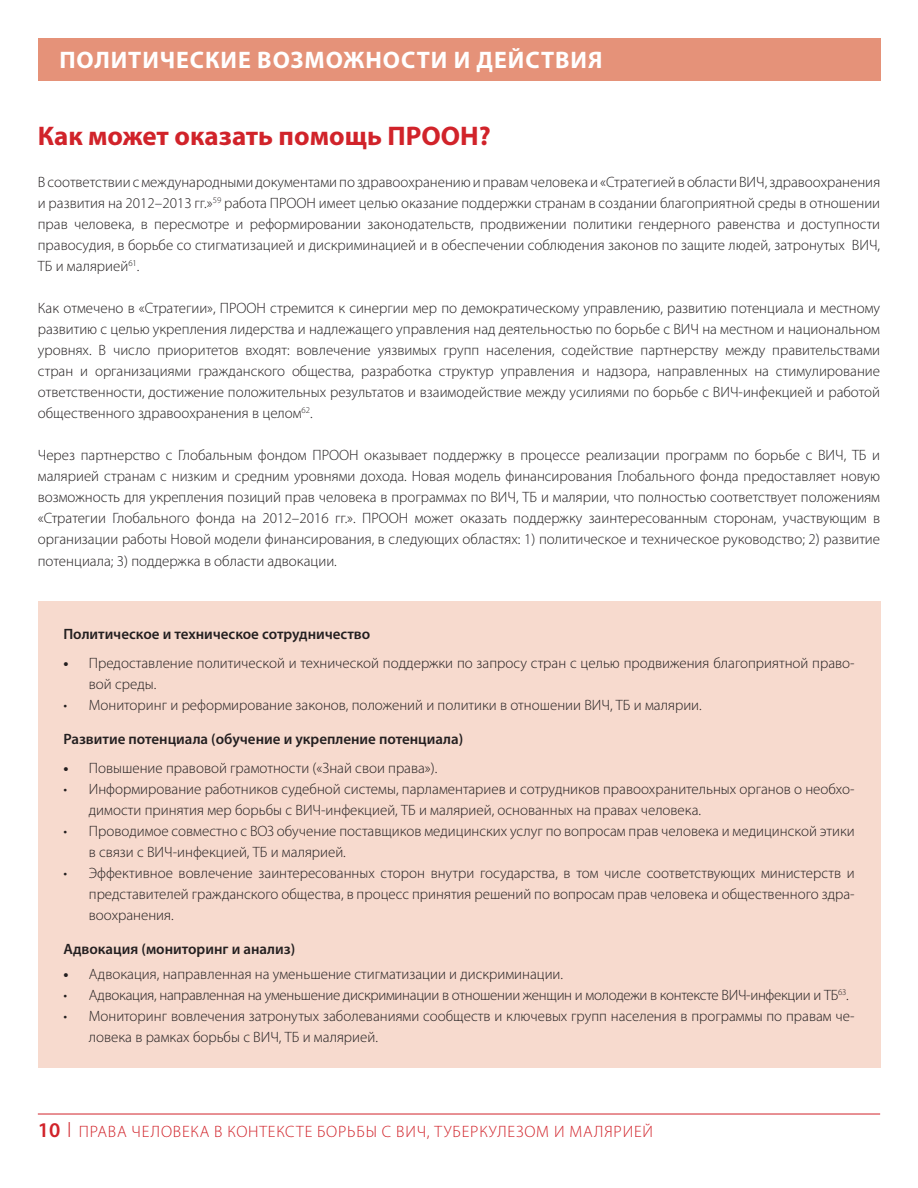
<style>
.page{position:relative;width:918px;height:1188px;background:#fff}
.page>*{position:absolute;margin:0;border:0;box-sizing:border-box;transform-origin:0 0}
.t1{font:700 27px "Myriad Pro";color:#d1232a}
.t2{font:700 24px "Myriad Pro";letter-spacing:.04em;color:#fff}
.t3{font:300 16.5px "Myriad Pro";letter-spacing:.05em;color:#d1232a}
.t4{font:300 15px/21px "Myriad Pro";color:#231f20;text-align:justify}
.t5{font:600 15px "Myriad Pro";color:#231f20}
.t6{font:300 15px "Myriad Pro";letter-spacing:-.02em;color:#231f20}
.s1{font-weight:700}
.s2{font-weight:600;font-size:21px}
.s3{font-size:21px}
</style>
<div class="page">
<hr style="left:38px;top:1114px;width:842px;height:1px;background:#d1232a">
<div style="left:38px;top:38px;width:842px;height:42px;background:#e59279"></div>
<div style="left:38px;top:602px;width:842px;height:466px;background:#f7dace"></div>
<h2 class="t2" style="left:59px;top:51px;width:545px">ПОЛИТИЧЕСКИЕ ВОЗМОЖНОСТИ И ДЕЙСТВИЯ</h2>
<h1 class="t1" style="left:38px;top:126px;width:454px">Как может оказать помощь ПРООН?</h1>
<p class="t4" style="left:38px;top:173px;width:844px">В соответствии с международными документами по здравоохранению и правам человека и «Стратегией в области ВИЧ, здравоохранения и развития на 2012–2013 гг.»<sup>59</sup> работа ПРООН имеет целью оказание поддержки странам в создании благоприятной среды в отношении прав человека, в пересмотре и реформировании законодательств, продвижении политики гендерного равенства и доступности правосудия, в борьбе со стигматизацией и дискриминацией и в обеспечении соблюдения законов по защите людей, затронутых ВИЧ, ТБ и малярией<sup>61</sup>.</p>
<p class="t4" style="left:38px;top:299px;width:844px">Как отмечено в «Стратегии», ПРООН стремится к синергии мер по демократическому управлению, развитию потенциала и местному развитию с целью укрепления лидерства и надлежащего управления над деятельностью по борьбе с ВИЧ на местном и национальном уровнях. В число приоритетов входят: вовлечение уязвимых групп населения, содействие партнерству между правительствами стран и организациями гражданского общества, разработка структур управления и надзора, направленных на стимулирование ответственности, достижение положительных результатов и взаимодействие между усилиями по борьбе с ВИЧ-инфекцией и работой общественного здравоохранения в целом<sup>62</sup>.</p>
<p class="t4" style="left:38px;top:446px;width:844px">Через партнерство с Глобальным фондом ПРООН оказывает поддержку в процессе реализации программ по борьбе с ВИЧ, ТБ и малярией странам с низким и средним уровнями дохода. Новая модель финансирования Глобального фонда предоставляет новую возможность для укрепления позиций прав человека в программах по ВИЧ, ТБ и малярии, что полностью соответствует положениям «Стратегии Глобального фонда на 2012–2016 гг.». ПРООН может оказать поддержку заинтересованным сторонам, участвующим в организации работы Новой модели финансирования, в следующих областях: 1) политическое и техническое руководство; 2) развитие потенциала; 3) поддержка в области адвокации.</p>
<p class="t5" style="left:63px;top:628px;width:308px">Политическое и техническое сотрудничество</p>
<p class="t4" style="left:89px;top:654px;width:767px;text-indent:-26px"><span class="s1">•</span> Предоставление политической и технической поддержки по запросу стран с целью продвижения благоприятной право&shy;вой среды.</p>
<p class="t4" style="left:63px;top:696px;width:640px">• Мониторинг и реформирование законов, положений и политики в отношении ВИЧ, ТБ и малярии.</p>
<p class="t5" style="left:63px;top:733px;width:401px">Развитие потенциала (обучение и укрепление потенциала)</p>
<p class="t4" style="left:63px;top:759px;width:376px"><span class="s1">•</span> Повышение правовой грамотности («Знай свои права»).</p>
<p class="t4" style="left:89px;top:780px;width:767px;text-indent:-26px">• Информирование работников судебной системы, парламентариев и сотрудников правоохранительных органов о необхо&shy;димости принятия мер борьбы с ВИЧ-инфекцией, ТБ и малярией, основанных на правах человека.</p>
<p class="t4" style="left:89px;top:822px;width:767px;text-indent:-26px">• Проводимое совместно с ВОЗ обучение поставщиков медицинских услуг по вопросам прав человека и медицинской этики в связи с ВИЧ-инфекцией, ТБ и малярией.</p>
<p class="t4" style="left:89px;top:864px;width:767px;text-indent:-26px">• Эффективное вовлечение заинтересованных сторон внутри государства, в том числе соответствующих министерств и представителей гражданского общества, в процесс принятия решений по вопросам прав человека и общественного здра&shy;воохранения.</p>
<p class="t5" style="left:63px;top:943px;width:233px">Адвокация (мониторинг и анализ)</p>
<p class="t4" style="left:63px;top:965px;width:501px"><span class="s1">•</span> Адвокация, направленная на уменьшение стигматизации и дискриминации.</p>
<p class="t6" style="left:63px;top:990px;width:787px">• Адвокация, направленная на уменьшение дискриминации в отношении женщин и молодежи в контексте ВИЧ-инфекции и ТБ<sup>63</sup>.</p>
<p class="t4" style="left:89px;top:1007px;width:767px;text-indent:-26px">• Мониторинг вовлечения затронутых заболеваниями сообществ и ключевых групп населения в программы по правам че&shy;ловека в рамках борьбы с ВИЧ, ТБ и малярией.</p>
<p class="t3" style="left:38px;top:1126px;width:617px"><span class="s2">10</span> <span class="s3">l</span> ПРАВА ЧЕЛОВЕКА В КОНТЕКСТЕ БОРЬБЫ С ВИЧ, ТУБЕРКУЛЕЗОМ И МАЛЯРИЕЙ</p>
</div>
